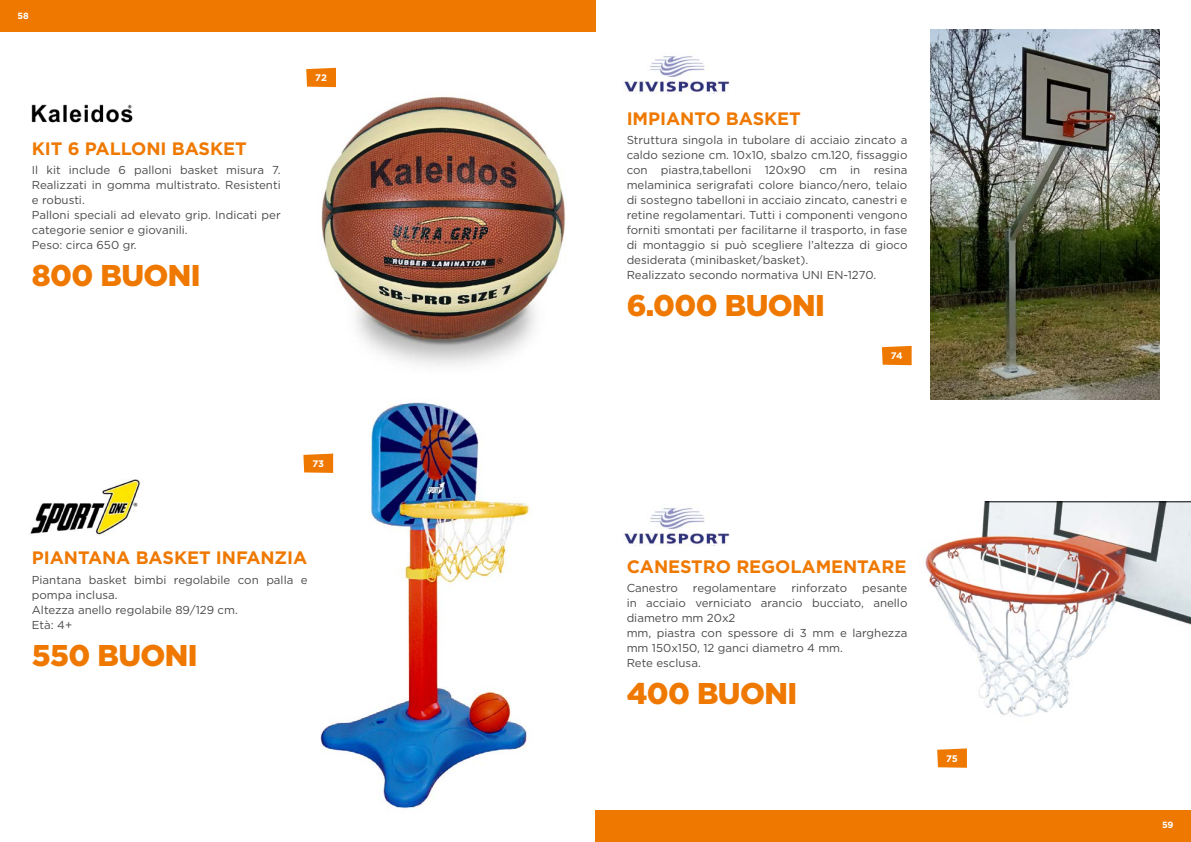
<style>
.page{position:relative;width:1191px;height:842px;background:#fff}
.page>*{position:absolute;margin:0;border:0;box-sizing:border-box;transform-origin:0 0}
.t1{font:900 30px "Gotham";letter-spacing:-.02em;color:#ef7900}
.t2{font:700 18px "Gotham";letter-spacing:-.005em;color:#ef7900}
.t3{font:11.5px/15px "Gotham";color:#4a4a49}
.t4{font:700 9.5px "Gotham";letter-spacing:-.025em;color:#fff}
.t5{font:700 9px "Gotham";color:#fff}
</style>
<div class="page">
<img style="left:321px;top:87px;width:245px;height:278px">
<img style="left:925px;top:502px;width:266px;height:215px">
<img style="left:930px;top:30px;width:229px;height:370px">
<img style="left:320px;top:402px;width:211px;height:408px">
<svg style="left:306px;top:68px;width:30px;height:19px"></svg>
<svg style="left:882px;top:346px;width:29px;height:19px"></svg>
<svg style="left:303px;top:454px;width:30px;height:19px"></svg>
<svg style="left:937px;top:748px;width:30px;height:20px"></svg>
<div style="left:0;top:0;width:595px;height:31px;background:#ef7900"></div>
<div style="left:595px;top:811px;width:596px;height:31px;background:#ef7900"></div>
<img style="left:30px;top:479px;width:111px;height:56px">
<img style="left:622px;top:52px;width:107px;height:42px">
<img style="left:622px;top:508px;width:107px;height:38px">
<hr style="left:985px;top:501px;width:206px;height:1px;background:#000">
<img style="left:31px;top:104px;width:102px;height:19px">
<p class="t5" style="left:17px;top:10px;width:13px">58</p>
<h2 class="t2" style="left:32px;top:136px;width:216px">KIT 6 PALLONI BASKET</h2>
<p class="t3" style="left:32px;top:162px;width:250px">Il kit include 6 palloni basket misura 7.<br>Realizzati in gomma multistrato. Resistenti e robusti.<br>Palloni speciali ad elevato grip. Indicati per categorie senior e giovanili.<br>Peso: circa 650 gr.</p>
<h1 class="t1" style="left:32px;top:255px;width:170px">800 BUONI</h1>
<p class="t4" style="left:315px;top:72px;width:13px">72</p>
<p class="t4" style="left:312px;top:457px;width:13px">73</p>
<h2 class="t2" style="left:32px;top:546px;width:277px">PIANTANA BASKET INFANZIA</h2>
<p class="t3" style="left:32px;top:572px;width:277px">Piantana basket bimbi regolabile con palla e pompa inclusa.<br>Altezza anello regolabile 89/129 cm.<br>Età: 4+</p>
<h1 class="t1" style="left:32px;top:634px;width:167px">550 BUONI</h1>
<h2 class="t2" style="left:626px;top:107px;width:176px">IMPIANTO BASKET</h2>
<p class="t3" style="left:626px;top:132px;width:282px">Struttura singola in tubolare di acciaio zincato a caldo sezione cm. 10x10, sbalzo cm.120, fissaggio con piastra,tabelloni 120x90 cm in resina melaminica serigrafati colore bianco/nero, telaio di sostegno tabelloni in acciaio zincato, canestri e retine regolamentari. Tutti i componenti vengono forniti smontati per facilitarne il trasporto, in fase di montaggio si può scegliere l’altezza di gioco desiderata (minibasket/basket).<br>Realizzato secondo normativa UNI EN-1270.</p>
<h1 class="t1" style="left:626px;top:285px;width:200px">6.000 BUONI</h1>
<p class="t4" style="left:891px;top:350px;width:13px">74</p>
<h2 class="t2" style="left:626px;top:555px;width:281px">CANESTRO REGOLAMENTARE</h2>
<p class="t3" style="left:626px;top:580px;width:53px">Canestro</p>
<p class="t3" style="left:693px;top:580px;width:85px">regolamentare</p>
<p class="t3" style="left:791px;top:580px;width:57px">rinforzato</p>
<p class="t3" style="left:626px;top:580px;width:282px;text-indent:235px">pesante in acciaio verniciato arancio bucciato, anello diametro mm 20x2<br>mm, piastra con spessore di 3 mm e larghezza mm 150x150, 12 ganci diametro 4 mm.<br>Rete esclusa.</p>
<h1 class="t1" style="left:626px;top:673px;width:172px">400 BUONI</h1>
<p class="t4" style="left:946px;top:752px;width:13px">75</p>
<p class="t5" style="left:1162px;top:819px;width:13px">59</p>
</div>
